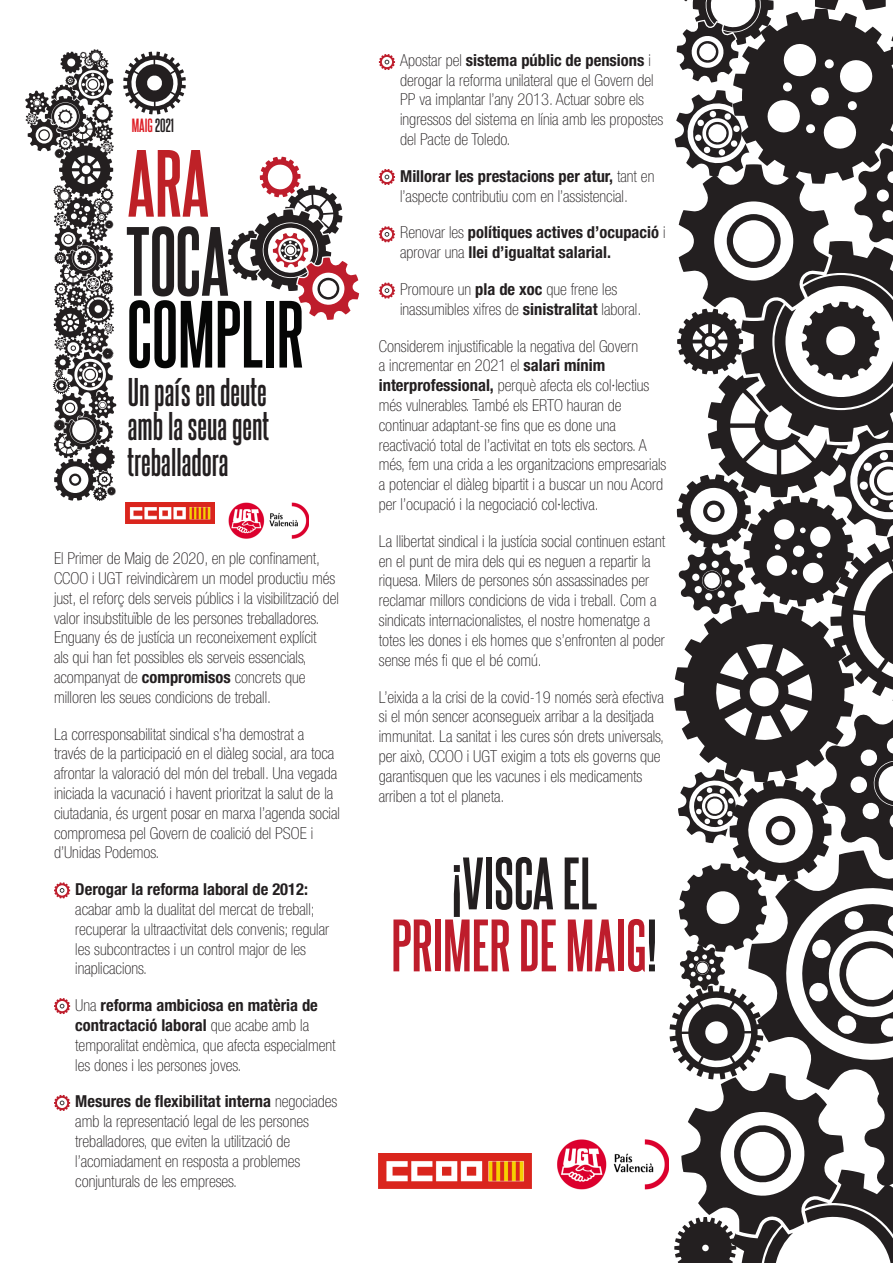
<style>
.page{position:relative;width:893px;height:1263px;background:#fff}
.page>*{position:absolute;margin:0;border:0;box-sizing:border-box;transform-origin:0 0}
.t1{font:700 83.4px "Steelfish Rg";color:#231f20}
.t2{font:700 81px "Steelfish Rg";color:#050605}
.t3{font:700 81px "Steelfish Rg";color:#be2127}
.t4{font:700 63px "Steelfish Rg";color:#be1d2c}
.t5{font:700 63px "Steelfish Rg";color:#231f20}
.t6{font:700 34.5px "Steelfish Rg";color:#231f20}
.t7{font:100 condensed 16.5px/19.8px "Helvetica Neue LT Std";color:#231f20}
.t8{font:700 condensed 16.5px/19.8px "Helvetica Neue LT Std";color:#231f20}
.t9{font:700 16.5px "Steelfish Rg";color:#de1f26}
.s1{color:#231f20}
.s2{font-weight:700}
.s3{font-weight:100}
</style>
<div class="page">
<svg style="left:123px;top:52px;width:63px;height:62px"></svg>
<svg style="left:25px;top:49px;width:91px;height:452px"></svg>
<svg style="left:670px;top:0;width:223px;height:1263px"></svg>
<svg style="left:228px;top:157px;width:131px;height:163px"></svg>
<img style="left:557px;top:1139px;width:112px;height:51px">
<img style="left:379px;top:1154px;width:152px;height:34px">
<svg style="left:54px;top:882px;width:16px;height:16px"></svg>
<svg style="left:54px;top:998px;width:16px;height:16px"></svg>
<svg style="left:54px;top:1095px;width:16px;height:16px"></svg>
<svg style="left:379px;top:54px;width:16px;height:16px"></svg>
<svg style="left:379px;top:169px;width:16px;height:16px"></svg>
<svg style="left:379px;top:283px;width:16px;height:16px"></svg>
<img style="left:125px;top:503px;width:90px;height:20px">
<img style="left:228px;top:502px;width:81px;height:37px">
<svg style="left:379px;top:226px;width:16px;height:16px"></svg>
<p class="t9" style="left:132px;top:113px;width:44px">MAIG <span class="s1">2021</span></p>
<p class="t3" style="left:128px;top:126px;width:83px">ARA</p>
<h1 class="t1" style="left:126px;top:202px;width:105px">TOCA</h1>
<p class="t2" style="left:127px;top:276px;width:178px">COMPLIR</p>
<p class="t6" style="left:128px;top:367px;width:141px">Un país en deute</p>
<p class="t6" style="left:128px;top:401px;width:143px">amb la seua gent</p>
<p class="t6" style="left:128px;top:438px;width:102px">treballadora</p>
<p class="t7" style="left:54px;top:548px;width:286px">El Primer de Maig de 2020, en ple confinament, CCOO i UGT reivindicàrem un model productiu més just, el reforç dels serveis públics i la visibilització del valor insubstituïble de les persones treballadores.<br>Enguany és de justícia un reconeixement explícit<br>als qui han fet possibles els serveis essencials, acompanyat de <span class="s2">compromisos</span> concrets que milloren les seues condicions de treball.</p>
<p class="t7" style="left:54px;top:724px;width:287px">La corresponsabilitat sindical s’ha demostrat a través de la participació en el diàleg social, ara toca afrontar la valoració del món del treball. Una vegada iniciada la vacunació i havent prioritzat la salut de la ciutadania, és urgent posar en marxa l’agenda social compromesa pel Govern de coalició del PSOE i d’Unidas Podemos.</p>
<p class="t7" style="left:75px;top:879px;width:255px"><span class="s2">Derogar la reforma laboral de 2012: </span>acabar amb la dualitat del mercat de treball; recuperar la ultraactivitat dels convenis; regular les subcontractes i un control major de les inaplicacions.</p>
<p class="t7" style="left:75px;top:995px;width:262px">Una <span class="s2">reforma ambiciosa en matèria de contractació laboral</span> que acabe amb la temporalitat endèmica, que afecta especialment les dones i les persones joves.</p>
<p class="t7" style="left:75px;top:1091px;width:264px"><span class="s2">Mesures de flexibilitat interna</span> negociades amb la representació legal de les persones treballadores, que eviten la utilització de l’acomiadament en resposta a problemes conjunturals de les empreses.</p>
<p class="t7" style="left:400px;top:50px;width:265px">Apostar pel <span class="s2">sistema públic de pensions</span> i derogar la reforma unilateral que el Govern del PP va implantar l’any 2013. Actuar sobre els ingressos del sistema en línia amb les propostes del Pacte de Toledo.</p>
<p class="t7" style="left:400px;top:166px;width:256px"><span class="s2">Millorar les prestacions per atur,</span> tant en l’aspecte contributiu com en l’assistencial.</p>
<p class="t8" style="left:400px;top:222px;width:267px"><span class="s3">Renovar les</span> polítiques actives d’ocupació <span class="s3">i aprovar una</span> llei d’igualtat salarial.</p>
<p class="t7" style="left:400px;top:279px;width:243px">Promoure un <span class="s2">pla de xoc</span> que frene les inassumibles xifres de <span class="s2">sinistralitat</span> laboral.</p>
<p class="t7" style="left:379px;top:336px;width:289px">Considerem injustificable la negativa del Govern<br>a incrementar en 2021 el <span class="s2">salari mínim interprofessional,</span> perquè afecta els col·lectius més vulnerables. També els ERTO hauran de continuar adaptant-se fins que es done una reactivació total de l’activitat en tots els sectors. A més, fem una crida a les organitzacions empresarials a potenciar el diàleg bipartit i a buscar un nou Acord per l’ocupació i la negociació col·lectiva.</p>
<p class="t7" style="left:379px;top:531px;width:288px">La llibertat sindical i la justícia social continuen estant en el punt de mira dels qui es neguen a repartir la riquesa. Milers de persones són assassinades per reclamar millors condicions de vida i treball. Com a sindicats internacionalistes, el nostre homenatge a totes les dones i els homes que s’enfronten al poder sense més fi que el bé comú.</p>
<p class="t7" style="left:379px;top:687px;width:287px">L’eixida a la crisi de la covid-19 només serà efectiva si el món sencer aconsegueix arribar a la desitjada immunitat. La sanitat i les cures són drets universals, per això, CCOO i UGT exigim a tots els governs que garantisquen que les vacunes i els medicaments arriben a tot el planeta.</p>
<p class="t5" style="left:451px;top:838px;width:147px">¡VISCA EL</p>
<p class="t4" style="left:391px;top:900px;width:268px">PRIMER DE MAIG<span class="s1">!</span></p>
</div>
